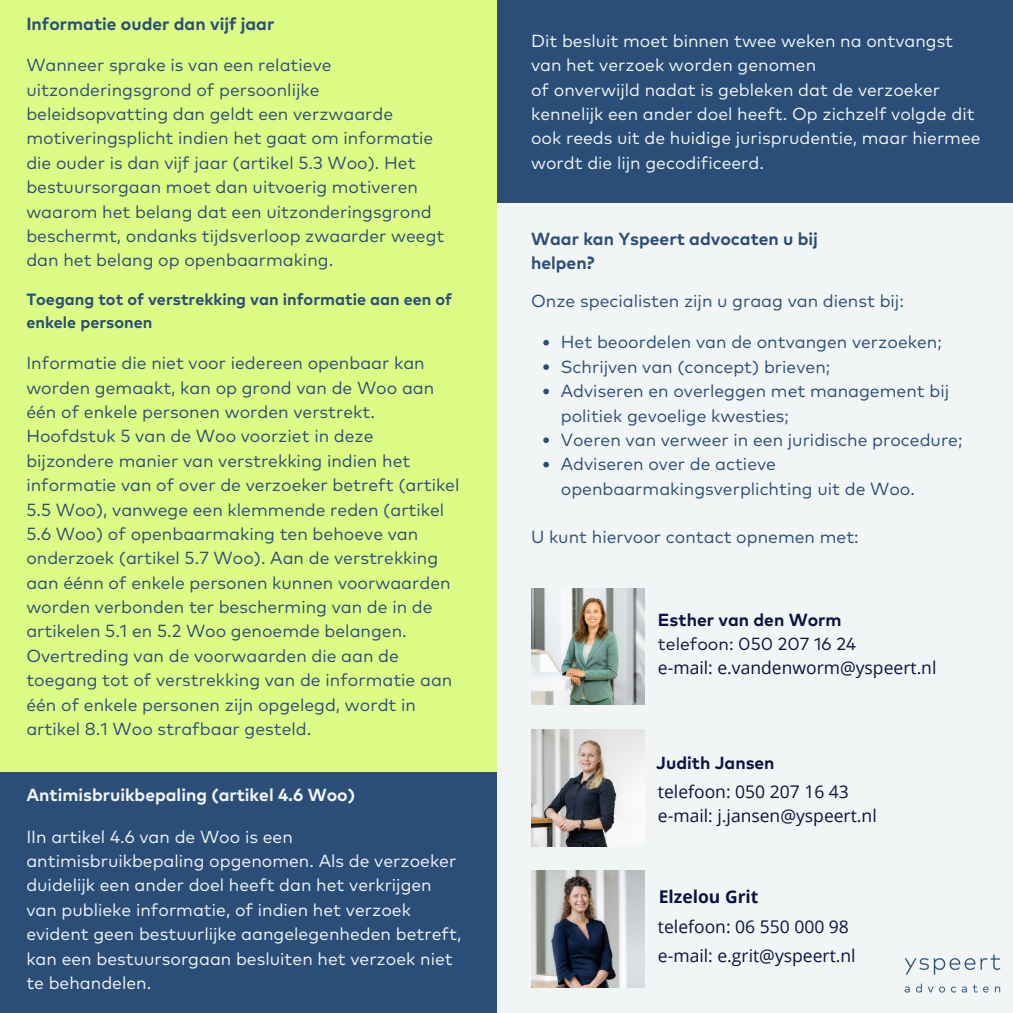
<style>
.page{position:relative;width:1013px;height:1013px;background:#fff}
.page>*{position:absolute;margin:0;border:0;box-sizing:border-box;transform-origin:0 0}
.t1{font:17.5px/24.4px "Mark W1 G";color:#2a4e78}
.t2{font:17.5px/24.4px "Mark W1 G";color:#f2f5f5}
.t3{font:17.5px "Open Sans";color:#0a1341}
.t4{font:700 17.5px "Mark W1 G";color:#2a4e78}
.t5{font:700 17.5px "Mark W1 G";color:#f2f5f5}
.t6{font:700 17.5px "Mark W1 G";color:#0a1341}
.t7{font:17.5px "Mark W1 G";color:#0a1341}
.t8{font:700 17.5px "Open Sans";color:#0a1341}
.t9{font:700 16.25px/22.5px "Mark W1 G";color:#2a4e78}
</style>
<div class="page">
<div style="left:0;top:771px;width:497px;height:241px;background:#2a4e78"></div>
<div style="left:0;top:297px;width:497px;height:474px;background:#dcfc86"></div>
<div style="left:0;top:0;width:497px;height:297px;background:#dcfc86"></div>
<div style="left:497px;top:0;width:515px;height:203px;background:#2a4e78"></div>
<div style="left:497px;top:203px;width:515px;height:809px;background:#f2f5f5"></div>
<svg style="left:543px;top:340px;width:6px;height:5px"></svg>
<svg style="left:543px;top:364px;width:6px;height:6px"></svg>
<svg style="left:543px;top:388px;width:6px;height:6px"></svg>
<svg style="left:543px;top:437px;width:6px;height:6px"></svg>
<svg style="left:543px;top:462px;width:6px;height:5px"></svg>
<img style="left:531px;top:588px;width:113px;height:117px">
<img style="left:531px;top:729px;width:113px;height:117px">
<img style="left:531px;top:870px;width:113px;height:117px">
<img style="left:904px;top:954px;width:97px;height:39px">
<p class="t4" style="left:26px;top:12px;width:249px">Informatie ouder dan vijf jaar</p>
<p class="t1" style="left:26px;top:52px;width:419px">Wanneer sprake is van een relatieve uitzonderingsgrond of persoonlijke beleidsopvatting dan geldt een verzwaarde motiveringsplicht indien het gaat om informatie die ouder is dan vijf jaar (artikel 5.3 Woo). Het bestuursorgaan moet dan uitvoerig motiveren waarom het belang dat een uitzonderingsgrond beschermt, ondanks tijdsverloop zwaarder weegt dan het belang op openbaarmaking.</p>
<p class="t9" style="left:26px;top:288px;width:427px">Toegang tot of verstrekking van informatie aan een of enkele personen</p>
<p class="t1" style="left:26px;top:350px;width:434px">Informatie die niet voor iedereen openbaar kan worden gemaakt, kan op grond van de Woo aan één of enkele personen worden verstrekt.<br>Hoofdstuk 5 van de Woo voorziet in deze bijzondere manier van verstrekking indien het informatie van of over de verzoeker betreft (artikel 5.5 Woo), vanwege een klemmende reden (artikel 5.6 Woo) of openbaarmaking ten behoeve van onderzoek (artikel 5.7 Woo). Aan de verstrekking aan éénn of enkele personen kunnen voorwaarden worden verbonden ter bescherming van de in de artikelen 5.1 en 5.2 Woo genoemde belangen.<br>Overtreding van de voorwaarden die aan de toegang tot of verstrekking van de informatie aan één of enkele personen zijn opgelegd, wordt in artikel 8.1 Woo strafbaar gesteld.</p>
<p class="t5" style="left:26px;top:783px;width:330px">Antimisbruikbepaling (artikel 4.6 Woo)</p>
<p class="t2" style="left:26px;top:823px;width:436px">IIn artikel 4.6 van de Woo is een antimisbruikbepaling opgenomen. Als de verzoeker duidelijk een ander doel heeft dan het verkrijgen van publieke informatie, of indien het verzoek evident geen bestuurlijke aangelegenheden betreft, kan een bestuursorgaan besluiten het verzoek niet te behandelen.</p>
<p class="t2" style="left:531px;top:28px;width:423px">Dit besluit moet binnen twee weken na ontvangst van het verzoek worden genomen</p>
<p class="t2" style="left:531px;top:77px;width:451px">of onverwijld nadat is gebleken dat de verzoeker kennelijk een ander doel heeft. Op zichzelf volgde dit ook reeds uit de huidige jurisprudentie, maar hiermee wordt die lij n gecodificeerd.</p>
<p class="t4" style="left:531px;top:227px;width:283px">Waar kan Yspeert advocaten u bij</p>
<p class="t4" style="left:531px;top:251px;width:65px">helpen?</p>
<p class="t1" style="left:531px;top:288px;width:374px">Onze specialisten zijn u graag van dienst bij:</p>
<p class="t1" style="left:561px;top:329px;width:382px">Het beoordelen van de ontvangen verzoeken;</p>
<p class="t1" style="left:561px;top:354px;width:271px">Schrijven van (concept) brieven;</p>
<p class="t1" style="left:561px;top:378px;width:384px">Adviseren en overleggen met management bij politiek gevoelige kwesties;</p>
<p class="t1" style="left:561px;top:427px;width:403px">Voeren van verweer in een juridische procedure;</p>
<p class="t1" style="left:561px;top:451px;width:356px">Adviseren over de actieve openbaarmakingsverplichting uit de Woo.</p>
<p class="t1" style="left:531px;top:524px;width:329px">U kunt hiervoor contact opnemen met:</p>
<p class="t6" style="left:658px;top:608px;width:185px">Esther van den Worm</p>
<p class="t7" style="left:658px;top:632px;width:200px">telefoon: 050 207 16 24</p>
<p class="t3" style="left:658px;top:655px;width:280px">e-mail: e.vandenworm@yspeert.nl</p>
<p class="t6" style="left:656px;top:751px;width:120px">Judith Jansen</p>
<p class="t3" style="left:658px;top:779px;width:192px">telefoon: 050 207 16 43</p>
<p class="t3" style="left:658px;top:803px;width:220px">e-mail: j.jansen@yspeert.nl</p>
<p class="t8" style="left:658px;top:884px;width:101px">Elzelou Grit</p>
<p class="t3" style="left:658px;top:913px;width:192px">telefoon: 06 550 000 98</p>
<p class="t3" style="left:658px;top:943px;width:199px">e-mail: e.grit@yspeert.nl</p>
</div>
